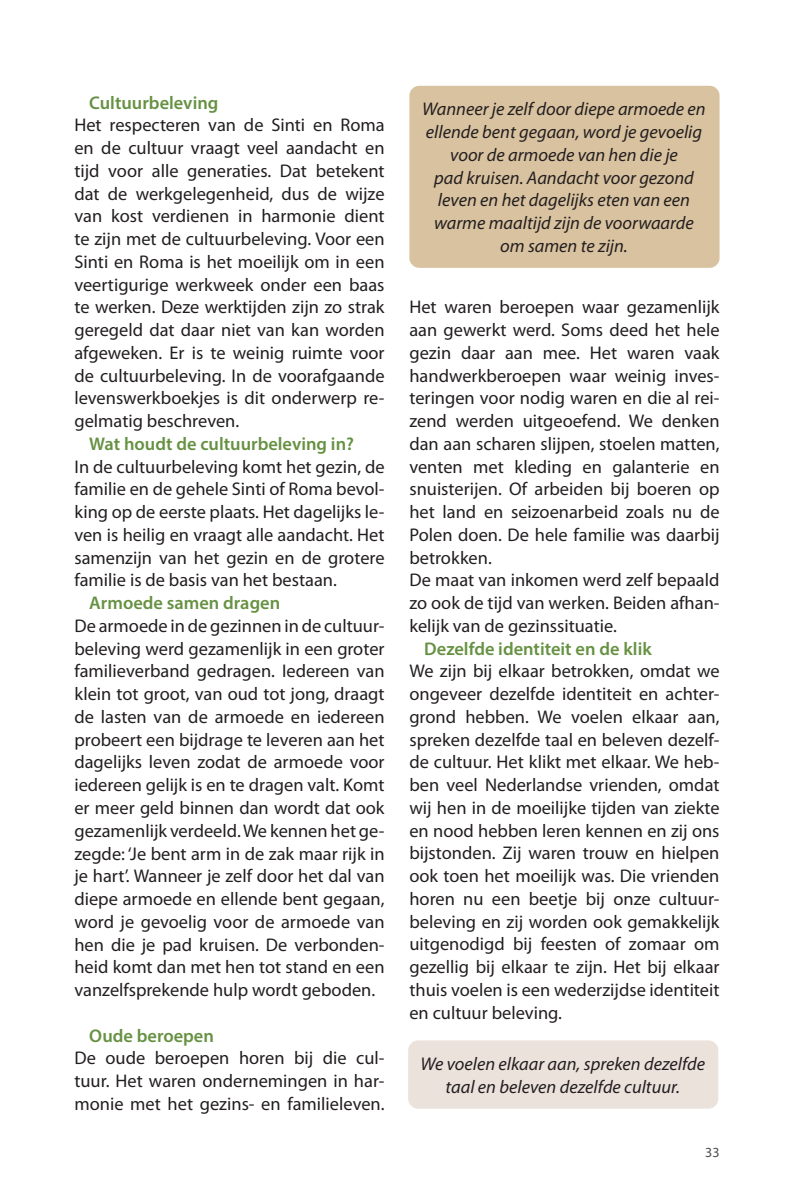
<style>
.page{position:relative;width:794px;height:1191px;background:#fff}
.page>*{position:absolute;margin:0;border:0;box-sizing:border-box;transform-origin:0 0}
.t1{font:18.38px/22.8px "Myriad Pro";color:#231f20;text-align:justify}
.t2{font:italic 18.38px/22.8px "Myriad Pro";color:#231f20;text-align:center}
.t3{font:600 18.38px "Myriad Pro";color:#669142}
.t4{font:14px "Myriad Pro";color:#4b4c4d}
</style>
<div class="page">
<div style="left:409px;top:86px;width:310px;height:182px;background:#d9c29f;border-radius:10px"></div>
<div style="left:408px;top:1040px;width:310px;height:68px;background:#ebe2dc;border-radius:10px"></div>
<p class="t3" style="left:89px;top:91px;width:131px">Cultuurbeleving</p>
<p class="t1" style="left:74px;top:113px;width:312px">Het respecteren van de Sinti en Roma en de cultuur vraagt veel aandacht en tijd voor alle generaties. Dat betekent dat de werkgelegenheid, dus de wijze van kost verdienen in harmonie dient te zijn met de cultuurbeleving. Voor een Sinti en Roma is het moeilijk om in een veertigurige werkweek onder een baas te werken. Deze werktijden zijn zo strak geregeld dat daar niet van kan worden afgeweken. Er is te weinig ruimte voor de cultuurbeleving. In de voorafgaande levenswerkboekjes is dit onderwerp re&shy;gelmatig beschreven.</p>
<p class="t3" style="left:89px;top:432px;width:266px">Wat houdt de cultuurbeleving in?</p>
<p class="t1" style="left:74px;top:455px;width:312px">In de cultuurbeleving komt het gezin, de familie en de gehele Sinti of Roma bevol&shy;king op de eerste plaats. Het dagelijks le&shy;ven is heilig en vraagt alle aandacht. Het samenzijn van het gezin en de grotere familie is de basis van het bestaan.</p>
<p class="t3" style="left:89px;top:591px;width:192px">Armoede samen dragen</p>
<p class="t1" style="left:74px;top:614px;width:312px">De armoede in de gezinnen in de cultuur&shy;beleving werd gezamenlijk in een groter familieverband gedragen. Iedereen van klein tot groot, van oud tot jong, draagt de lasten van de armoede en iedereen probeert een bijdrage te leveren aan het dagelijks leven zodat de armoede voor iedereen gelijk is en te dragen valt. Komt er meer geld binnen dan wordt dat ook gezamenlijk verdeeld. We kennen het ge&shy;zegde: ‘Je bent arm in de zak maar rijk in je hart’. Wanneer je zelf door het dal van diepe armoede en ellende bent gegaan, word je gevoelig voor de armoede van hen die je pad kruisen. De verbonden&shy;heid komt dan met hen tot stand en een vanzelfsprekende hulp wordt geboden.</p>
<p class="t3" style="left:89px;top:1023px;width:126px">Oude beroepen</p>
<p class="t1" style="left:74px;top:1046px;width:312px">De oude beroepen horen bij die cul&shy;tuur. Het waren ondernemingen in har&shy;monie met het gezins- en familieleven.</p>
<p class="t2" style="left:422px;top:98px;width:285px">Wanneer je zelf door diepe armoede en ellende bent gegaan, word je gevoelig voor de armoede van hen die je<br>pad kruisen. Aandacht voor gezond leven en het dagelijks eten van een warme maaltijd zijn de voorwaarde om samen te zijn.</p>
<p class="t1" style="left:409px;top:295px;width:312px;text-align:left">Het waren beroepen waar gezamenlijk aan gewerkt werd. Soms deed het hele gezin daar aan mee. Het waren vaak handwerkberoepen waar weinig inves&shy;teringen voor nodig waren en die al rei&shy;zend werden uitgeoefend. We denken dan aan scharen slijpen, stoelen matten, venten met kleding en galanterie en snuisterijen. Of arbeiden bij boeren op het land en seizoenarbeid zoals nu de Polen doen. De hele familie was daarbij betrokken.<br>De maat van inkomen werd zelf bepaald zo ook de tijd van werken. Beiden afhan&shy;kelijk van de gezinssituatie.</p>
<p class="t3" style="left:424px;top:637px;width:229px">Dezelfde identiteit en de klik</p>
<p class="t1" style="left:409px;top:659px;width:312px">We zijn bij elkaar betrokken, omdat we ongeveer dezelfde identiteit en achter&shy;grond hebben. We voelen elkaar aan, spreken dezelfde taal en beleven dezelf&shy;de cultuur. Het klikt met elkaar. We heb&shy;ben veel Nederlandse vrienden, omdat wij hen in de moeilijke tijden van ziekte en nood hebben leren kennen en zij ons bijstonden. Zij waren trouw en hielpen ook toen het moeilijk was. Die vrienden horen nu een beetje bij onze cultuur&shy;beleving en zij worden ook gemakkelijk uitgenodigd bij feesten of zomaar om gezellig bij elkaar te zijn. Het bij elkaar thuis voelen is een wederzijdse identiteit en cultuur beleving.</p>
<p class="t2" style="left:420px;top:1052px;width:286px">We voelen elkaar aan, spreken dezelfde taal en beleven dezelfde cultuur.</p>
<p class="t4" style="left:705px;top:1143px;width:16px">33</p>
</div>
